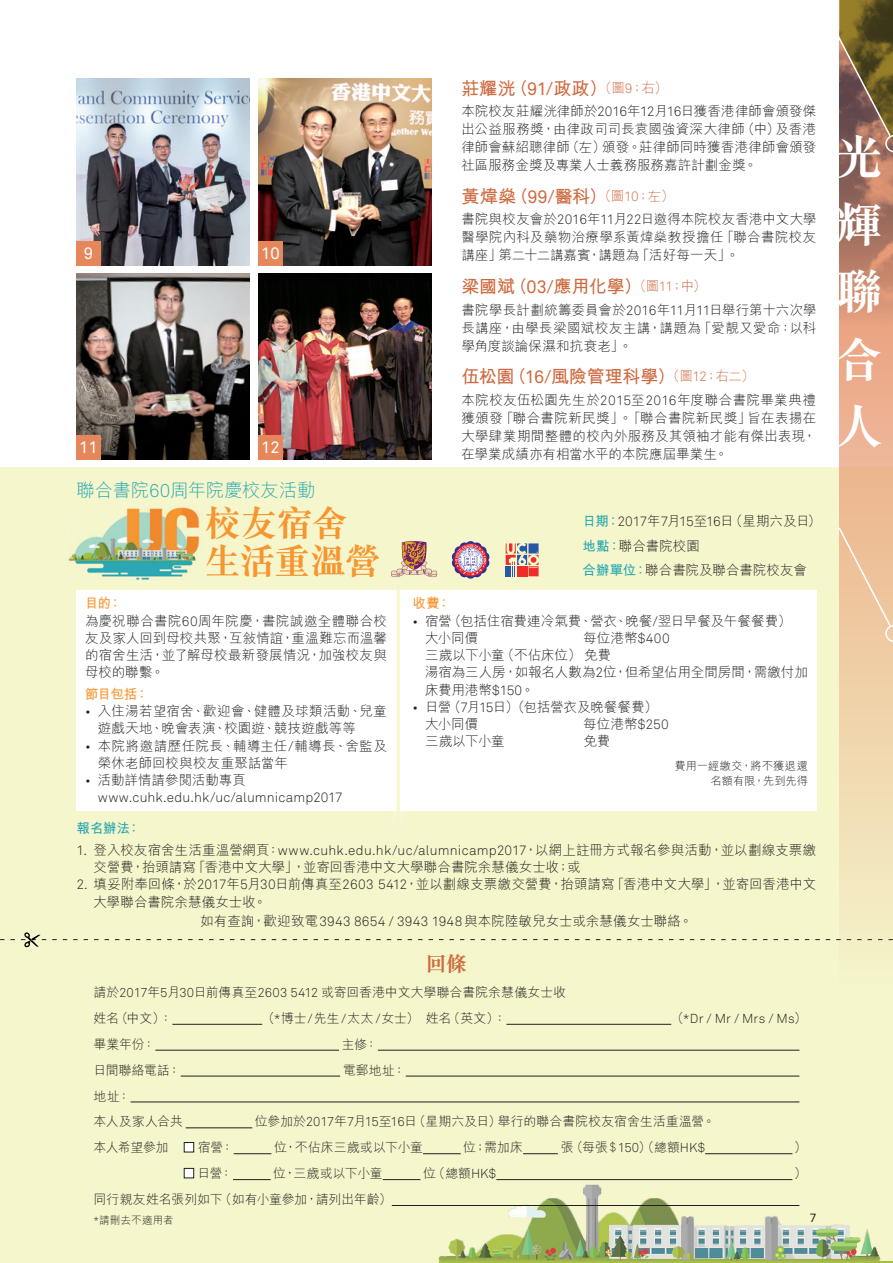
<style>
.page{position:relative;width:893px;height:1263px;background:#fff}
.page>*{position:absolute;margin:0;border:0;box-sizing:border-box;transform-origin:0 0}
.t1{font:700 48.6px/67.5px "M Sung HK";color:#fff;text-align:justify}
.t2{font:700 36.9px/38.4px "M Sung HK";letter-spacing:-.055em;color:#f79630}
.t3{font:700 21.45px "M Sung HK";color:#ce6b41}
.t4{font:300 18.45px "M Hei HK";letter-spacing:-.01em;color:#2aa8b2}
.t5{font:700 18px "M Hei HK";letter-spacing:-.005em;color:#ce6b41}
.t6{font:16.5px "Akkurat";color:#fff}
.t7{font:300 13.5px/17.2px "M Hei HK";letter-spacing:.005em;color:#231f20}
.t8{font:300 13.5px/17.2px "M Hei HK";letter-spacing:-.015em;color:#231f20}
.t9{font:300 13.5px "Akkurat";letter-spacing:.01em;color:#231f20}
.t10{font:700 13.5px "M Hei HK";letter-spacing:-.03em;color:#f79630}
.t11{font:700 13.5px "M Hei HK";color:#2aa8b2}
.t12{font:300 12.9px/26px "M Hei HK";letter-spacing:-.005em;color:#231f20}
.t13{font:300 12.9px "Akkurat";letter-spacing:.01em;color:#231f20}
.t14{font:12px "Akkurat";color:#231f20}
.t15{font:300 11.25px/15px "M Hei HK";letter-spacing:.01em;color:#231f20;text-align:right}
.t16{font:300 10.5px "M Hei HK";letter-spacing:.02em;color:#231f20}
.s1{font-family:"Akkurat"}
.s2{font-weight:700;color:#f79630}
.s3{font-family:"Akkurat";font-weight:400}
.s4{font-weight:300;font-size:13.5px}
.s5{font-family:"Akkurat";font-weight:300;font-size:13.5px}
.s6{font-weight:700;color:#2aa8b2}
.s7{font-family:"M Hei HK"}
</style>
<div class="page">
<div style="left:0;top:468px;width:893px;height:795px;background:#f5f6cc"></div>
<img style="left:438px;top:1179px;width:443px;height:84px">
<svg style="left:452px;top:541px;width:37px;height:38px"></svg>
<hr style="left:440px;top:1261px;width:453px;height:2px;background:#a7be46">
<img style="left:77px;top:79px;width:173px;height:186px">
<div style="left:77px;top:241px;width:24px;height:24px;background:#e5875b"></div>
<img style="left:258px;top:79px;width:174px;height:186px">
<div style="left:258px;top:241px;width:24px;height:24px;background:#e5875b"></div>
<img style="left:77px;top:274px;width:173px;height:185px">
<div style="left:77px;top:435px;width:24px;height:24px;background:#e5875b"></div>
<img style="left:258px;top:274px;width:174px;height:185px">
<div style="left:258px;top:435px;width:24px;height:24px;background:#e5875b"></div>
<hr style="left:172px;top:1024px;width:90px;height:1px;background:#231f20">
<hr style="left:506px;top:1024px;width:165px;height:1px;background:#231f20">
<hr style="left:155px;top:1050px;width:184px;height:1px;background:#231f20">
<hr style="left:378px;top:1050px;width:421px;height:1px;background:#231f20">
<hr style="left:181px;top:1076px;width:159px;height:1px;background:#231f20">
<hr style="left:406px;top:1076px;width:393px;height:1px;background:#231f20">
<hr style="left:131px;top:1102px;width:668px;height:1px;background:#231f20">
<hr style="left:186px;top:1127px;width:66px;height:1px;background:#231f20">
<hr style="left:234px;top:1153px;width:37px;height:1px;background:#231f20">
<hr style="left:423px;top:1153px;width:38px;height:1px;background:#231f20">
<hr style="left:523px;top:1153px;width:35px;height:1px;background:#231f20">
<hr style="left:705px;top:1153px;width:87px;height:1px;background:#231f20">
<hr style="left:233px;top:1179px;width:38px;height:1px;background:#231f20">
<hr style="left:383px;top:1179px;width:37px;height:1px;background:#231f20">
<hr style="left:496px;top:1179px;width:296px;height:1px;background:#231f20">
<hr style="left:392px;top:1205px;width:407px;height:1px;background:#231f20">
<div style="left:184px;top:1142px;width:10px;height:10px;background:#fff"></div>
<div style="left:184px;top:1142px;width:10px;height:10px;border:1px solid #231f20"></div>
<div style="left:184px;top:1168px;width:10px;height:10px;background:#fff"></div>
<div style="left:184px;top:1168px;width:10px;height:10px;border:1px solid #231f20"></div>
<div style="left:77px;top:590px;width:323px;height:220px;background:#fff"></div>
<div style="left:400px;top:590px;width:416px;height:220px;background:#fff"></div>
<svg style="left:840px;top:369px;width:53px;height:544px;background:#efcca6"></svg>
<img style="left:840px;top:269px;width:53px;height:100px">
<svg style="left:839px;top:0;width:54px;height:269px;background:#8d684d"></svg>
<div style="left:838px;top:526px;width:55px;height:116px;background:#eec49c"></div>
<img style="left:64px;top:505px;width:136px;height:76px">
<svg style="left:382px;top:577px;width:32px;height:234px"></svg>
<hr style="left:397px;top:584px;width:3px;height:243px;background:#f5f6cc">
<svg style="left:0;top:932px;width:893px;height:15px"></svg>
<svg style="left:506px;top:543px;width:33px;height:33px"></svg>
<svg style="left:391px;top:541px;width:46px;height:36px"></svg>
<p class="t6" style="left:84px;top:244px;width:11px">9</p>
<p class="t6" style="left:261px;top:244px;width:20px">10</p>
<p class="t6" style="left:79px;top:438px;width:20px">11</p>
<p class="t6" style="left:261px;top:438px;width:20px">12</p>
<h3 class="t4" style="left:77px;top:481px;width:241px">聯合書院<span class="s1">60</span>周年院慶校友活動</h3>
<h2 class="t2" style="left:204px;top:503px;width:179px">校友宿舍生活重溫營</h2>
<p class="t7" style="left:85px;top:595px;width:303px"><span class="s2">目的：<br></span>為慶祝聯合書院<span class="s1">60</span>周年院慶，書院誠邀全體聯合校友及家人回到母校共聚，互敍情誼，重溫難忘而溫馨的宿舍生活，並了解母校最新發展情況，加強校友與母校的聯繫。</p>
<p class="t10" style="left:85px;top:684px;width:65px">節目包括：</p>
<p class="t7" style="left:98px;top:702px;width:291px;text-indent:-13px"><span class="s1">•</span> 入住湯若望宿舍、歡迎會、健體及球類活動、兒童遊戲天地、晚會表演、校園遊、競技遊戲等等</p>
<p class="t7" style="left:98px;top:737px;width:291px;text-indent:-13px"><span class="s1">•</span> 本院將邀請歷任院長、輔導主任<span class="s1">/</span>輔導長、舍監及榮休老師回校與校友重聚話當年</p>
<p class="t7" style="left:85px;top:771px;width:162px"><span class="s1">•</span> 活動詳情請參閱活動專頁</p>
<p class="t9" style="left:98px;top:790px;width:247px">www.cuhk.edu.hk/uc/alumnicamp2017</p>
<h3 class="t5" style="left:461px;top:75px;width:208px">莊耀洸（<span class="s3">91/</span>政政）<span class="s4">（圖</span><span class="s5">9</span><span class="s4">；右）</span></h3>
<p class="t7" style="left:461px;top:102px;width:357px;line-height:18px;text-align:justify">本院校友莊耀洸律師於<span class="s1">2016</span>年<span class="s1">12</span>月<span class="s1">16</span>日獲香港律師會頒發傑出公益服務獎，由律政司司長袁國強資深大律師（中）及香港律師會蘇紹聰律師（左）頒發。莊律師同時獲香港律師會頒發社區服務金獎及專業人士義務服務嘉許計劃金獎。</p>
<h3 class="t5" style="left:461px;top:183px;width:214px">黃煒燊（<span class="s3">99/</span>醫科）<span class="s4">（圖</span><span class="s5">10</span><span class="s4">；左）</span></h3>
<p class="t7" style="left:461px;top:210px;width:357px;line-height:18px;text-align:justify">書院與校友會於<span class="s1">2016</span>年<span class="s1">11</span>月<span class="s1">22</span>日邀得本院校友香港中文大學醫學院內科及藥物治療學系黃煒燊教授擔任「聯合書院校友講座」第二十二講嘉賓，講題為「活好每一天」。</p>
<h3 class="t5" style="left:461px;top:273px;width:246px">梁國斌（<span class="s3">03/</span>應用化學）<span class="s4">（圖</span><span class="s5">11</span><span class="s4">；中）</span></h3>
<p class="t7" style="left:461px;top:300px;width:357px;line-height:18px;text-align:justify">書院學長計劃統籌委員會於<span class="s1">2016</span>年<span class="s1">11</span>月<span class="s1">11</span>日舉行第十六次學長講座，由學長梁國斌校友主講，講題為「愛靚又愛命：以科學角度談論保濕和抗衰老」。</p>
<h3 class="t5" style="left:461px;top:363px;width:295px">伍松園（<span class="s3">16/</span>風險管理科學）<span class="s4">（圖</span><span class="s5">12</span><span class="s4">；右二）</span></h3>
<p class="t7" style="left:461px;top:390px;width:357px;line-height:18px;text-align:justify">本院校友伍松園先生於<span class="s1">2015</span>至<span class="s1">2016</span>年度聯合書院畢業典禮獲頒發「聯合書院新民獎」。「聯合書院新民獎」旨在表揚在大學肆業期間整體的校內外服務及其領袖才能有傑出表現，在學業成績亦有相當水平的本院應屆畢業生。</p>
<p class="t7" style="left:582px;top:509px;width:240px;line-height:24.5px"><span class="s6">日期：</span><span class="s1">2017</span>年<span class="s1">7</span>月<span class="s1">15</span>至<span class="s1">16</span>日（星期六及日）<span class="s6">地點：</span>聯合書院校園<br><span class="s6">合辦單位：</span>聯合書院及聯合書院校友會</p>
<p class="t10" style="left:412px;top:594px;width:40px">收費：</p>
<p class="t8" style="left:425px;top:612px;width:367px;text-indent:-13px"><span class="s1">•</span> 宿營（包括住宿費連冷氣費、營衣、晚餐<span class="s1">/</span>翌日早餐及午餐餐費）大小同價　</p>
<p class="t7" style="left:425px;top:629px;width:384px;text-indent:158px">每位港幣<span class="s1">$400<br></span>三歲以下小童（不佔床位）免費<br>湯宿為三人房，如報名人數為<span class="s1">2</span>位，但希望佔用全間房間，需繳付加床費用港幣<span class="s1">$150</span>。</p>
<p class="t7" style="left:425px;top:698px;width:234px;text-indent:-13px"><span class="s1">•</span> 日營（<span class="s1">7</span>月<span class="s1">15</span>日）（包括營衣及晚餐餐費）大小同價　</p>
<p class="t7" style="left:583px;top:715px;width:87px">每位港幣<span class="s1">$250</span></p>
<p class="t7" style="left:425px;top:733px;width:81px">三歲以下小童</p>
<p class="t7" style="left:584px;top:733px;width:28px">免費</p>
<p class="t15" style="left:675px;top:758px;width:135px">費用一經繳交，將不獲退還名額有限，先到先得</p>
<p class="t11" style="left:77px;top:818px;width:66px">報名辦法：</p>
<p class="t7" style="left:94px;top:841px;width:724px;text-indent:-17px"><span class="s1">1.</span> 登入校友宿舍生活重溫營網頁：<span class="s1">www.cuhk.edu.hk/uc/alumnicamp2017</span>，以網上註冊方式報名參與活動，並以劃線支票繳交營費，抬頭請寫「香港中文大學」，並寄回香港中文大學聯合書院余慧儀女士收；或</p>
<p class="t7" style="left:94px;top:875px;width:724px;text-indent:-17px"><span class="s1">2.</span> 填妥附奉回條，於<span class="s1">2017</span>年<span class="s1">5</span>月<span class="s1">30</span>日前傳真至<span class="s1">2603 5412</span>，並以劃線支票繳交營費，抬頭請寫「香港中文大學」，並寄回香港中文大學聯合書院余慧儀女士收。</p>
<p class="t7" style="left:200px;top:912px;width:494px">如有查詢，歡迎致電<span class="s1">3943 8654 / 3943 1948</span>與本院陸敏兒女士或余慧儀女士聯絡。</p>
<h3 class="t3" style="left:426px;top:953px;width:43px">回條</h3>
<p class="t12" style="left:94px;top:979px;width:474px">請於<span class="s1">2017</span>年<span class="s1">5</span>月<span class="s1">30</span>日前傳真至<span class="s1">2603 5412</span> 或寄回香港中文大學聯合書院余慧儀女士收姓名（中文）：</p>
<p class="t12" style="left:262px;top:1005px;width:246px">（<span class="s1">*</span>博士<span class="s1">/</span>先生<span class="s1">/</span>太太<span class="s1">/</span>女士）　姓名（英文）：</p>
<p class="t13" style="left:671px;top:1011px;width:137px"><span class="s7">（</span>*Dr / Mr / Mrs / Ms<span class="s7">）</span></p>
<p class="t12" style="left:94px;top:1031px;width:63px">畢業年份：</p>
<p class="t12" style="left:342px;top:1031px;width:37px">主修：</p>
<p class="t12" style="left:94px;top:1057px;width:89px">日間聯絡電話：</p>
<p class="t12" style="left:343px;top:1057px;width:64px">電郵地址：</p>
<p class="t12" style="left:94px;top:1083px;width:91px">地址：<br>本人及家人合共</p>
<p class="t12" style="left:255px;top:1108px;width:462px">位參加於<span class="s1">2017</span>年<span class="s1">7</span>月<span class="s1">15</span>至<span class="s1">16</span>日（星期六及日）舉行的聯合書院校友宿舍生活重溫營。</p>
<p class="t12" style="left:94px;top:1134px;width:76px">本人希望參加</p>
<p class="t12" style="left:198px;top:1134px;width:37px">宿營：</p>
<p class="t12" style="left:274px;top:1134px;width:150px">位，不佔床三歲或以下小童</p>
<p class="t12" style="left:464px;top:1134px;width:61px">位；需加床</p>
<p class="t12" style="left:561px;top:1134px;width:146px">張（每張＄<span class="s1">150</span>）（總額<span class="s1">HK$</span></p>
<p class="t12" style="left:794px;top:1134px;width:14px">）</p>
<p class="t12" style="left:197px;top:1160px;width:37px">日營：</p>
<p class="t12" style="left:274px;top:1160px;width:111px">位，三歲或以下小童</p>
<p class="t12" style="left:423px;top:1160px;width:74px">位（總額<span class="s1">HK$</span></p>
<p class="t12" style="left:794px;top:1160px;width:14px">）</p>
<p class="t12" style="left:94px;top:1186px;width:300px">同行親友姓名張列如下（如有小童參加，請列出年齡）</p>
<p class="t16" style="left:94px;top:1214px;width:82px"><span class="s1">*</span>請刪去不適用者</p>
<p class="t14" style="left:810px;top:1211px;width:8px">7</p>
<h1 class="t1" style="left:834px;top:123px;width:48px">光輝聯合人</h1>
</div>
